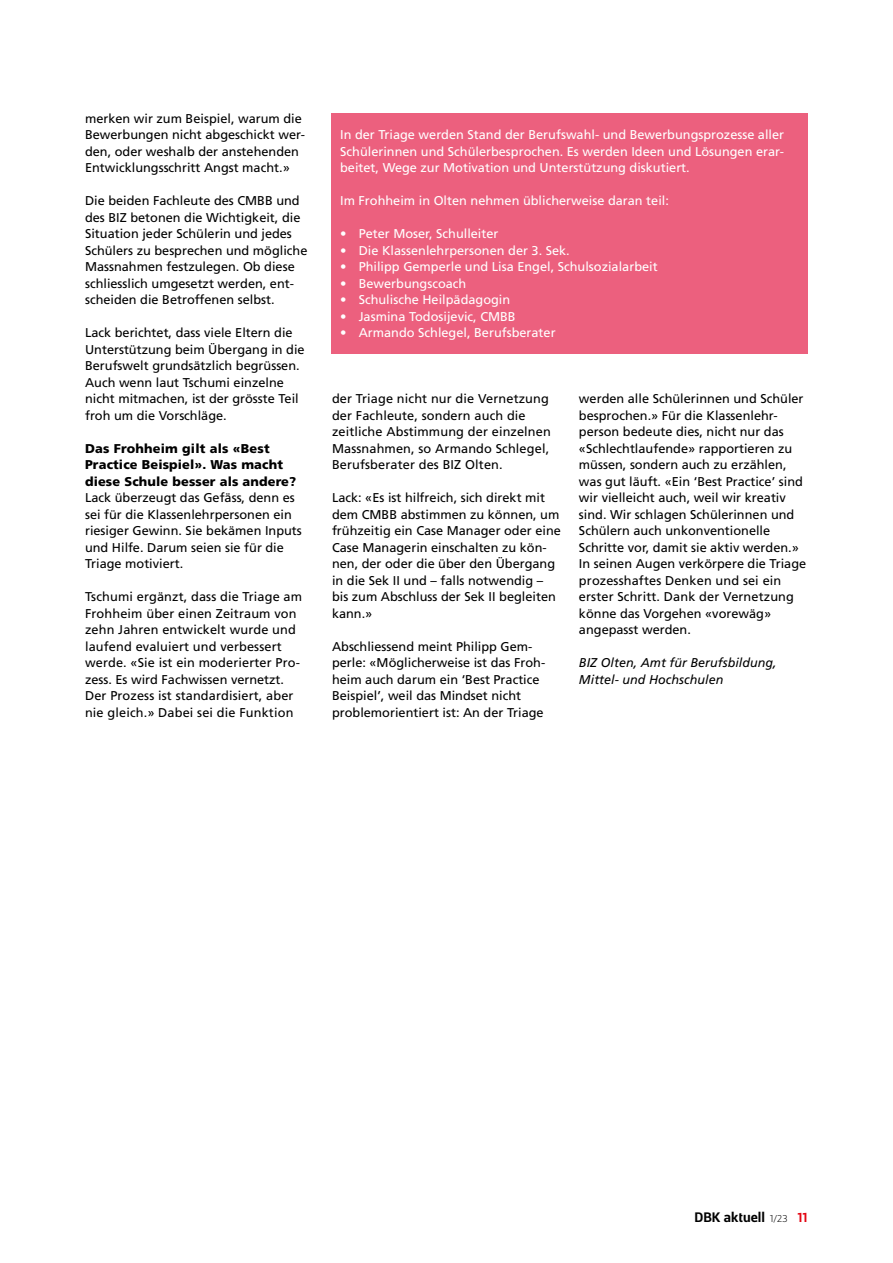
<style>
.page{position:relative;width:893px;height:1263px;background:#fff}
.page>*{position:absolute;margin:0;border:0;box-sizing:border-box;transform-origin:0 0}
.t1{font:700 13.5px "Centuma";color:#000}
.t2{font:12.75px/16.5px "Frutiger LT Pro";color:#000}
.t3{font:12.75px/16.5px "Frutiger LT Pro";color:#fff;text-align:justify}
.t4{font:900 12.75px/16.5px "Frutiger LT Pro";letter-spacing:.01em;color:#000}
.t5{font:italic 12.75px/16.5px "Frutiger LT Pro";letter-spacing:.005em;color:#000}
.s1{font-weight:300;font-size:9.75px}
.s2{font-size:12.75px;color:#e30613}
</style>
<div class="page">
<div style="left:332px;top:114px;width:476px;height:240px;background:#ec607e"></div>
<p class="t2" style="left:85px;top:110px;width:222px">merken wir zum Beispiel, warum die Bewerbungen nicht abgeschickt wer&shy;den, oder weshalb der anstehenden Entwicklungsschritt Angst macht.»</p>
<p class="t2" style="left:85px;top:193px;width:224px">Die beiden Fachleute des CMBB und des BIZ betonen die Wichtigkeit, die Situation jeder Schülerin und jedes Schülers zu besprechen und mögliche Massnahmen festzulegen. Ob diese schliesslich umgesetzt werden, ent&shy;scheiden die Betroffenen selbst.</p>
<p class="t2" style="left:85px;top:325px;width:221px">Lack berichtet, dass viele Eltern die Unterstützung beim Übergang in die Berufswelt grundsätzlich begrüssen.<br>Auch wenn laut Tschumi einzelne nicht mitmachen, ist der grösste Teil froh um die Vorschläge.</p>
<p class="t4" style="left:85px;top:440px;width:213px">Das Frohheim gilt als «Best<br>Practice Beispiel». Was macht diese Schule besser als andere?</p>
<p class="t2" style="left:85px;top:490px;width:218px">Lack überzeugt das Gefäss, denn es sei für die Klassenlehrpersonen ein riesiger Gewinn. Sie bekämen Inputs und Hilfe. Darum seien sie für die<br>Triage motiviert.</p>
<p class="t2" style="left:85px;top:589px;width:219px">Tschumi ergänzt, dass die Triage am Frohheim über einen Zeitraum von zehn Jahren entwickelt wurde und laufend evaluiert und verbessert werde. «Sie ist ein moderierter Pro&shy;zess. Es wird Fachwissen vernetzt.<br>Der Prozess ist standardisiert, aber nie gleich.» Dabei sei die Funktion</p>
<p class="t3" style="left:340px;top:127px;width:445px">In der Triage werden Stand der Berufswahl- und Bewerbungsprozesse aller Schülerinnen und Schülerbesprochen. Es werden Ideen und Lösungen erar&shy;beitet, Wege zur Motivation und Unterstützung diskutiert.</p>
<p class="t3" style="left:340px;top:193px;width:330px">Im Frohheim in Olten nehmen üblicherweise daran teil:</p>
<p class="t3" style="left:340px;top:226px;width:160px">• Peter Moser, Schulleiter</p>
<p class="t3" style="left:340px;top:242px;width:231px">• Die Klassenlehrpersonen der 3. Sek.</p>
<p class="t3" style="left:340px;top:259px;width:319px">• Philipp Gemperle und Lisa Engel, Schulsozialarbeit</p>
<p class="t3" style="left:340px;top:275px;width:128px">• Bewerbungscoach</p>
<p class="t3" style="left:340px;top:292px;width:172px">• Schulische Heilpädagogin</p>
<p class="t3" style="left:340px;top:308px;width:177px">• Jasmina Todosijevic, CMBB</p>
<p class="t3" style="left:340px;top:325px;width:217px">• Armando Schlegel, Berufsberater</p>
<p class="t2" style="left:332px;top:391px;width:220px">der Triage nicht nur die Vernetzung der Fachleute, sondern auch die zeitliche Abstimmung der einzelnen Massnahmen, so Armando Schlegel, Berufsberater des BIZ Olten.</p>
<p class="t2" style="left:332px;top:490px;width:230px">Lack: «Es ist hilfreich, sich direkt mit dem CMBB abstimmen zu können, um frühzeitig ein Case Manager oder eine<br>Case Managerin einschalten zu kön&shy;nen, der oder die über den Übergang in die Sek II und – falls notwendig – bis zum Abschluss der Sek II begleiten kann.»</p>
<p class="t2" style="left:332px;top:638px;width:215px">Abschliessend meint Philipp Gem&shy;perle: «Möglicherweise ist das Froh&shy;heim auch darum ein ‘Best Practice Beispiel’, weil das Mindset nicht problemorientiert ist: An der Triage</p>
<p class="t2" style="left:579px;top:391px;width:229px">werden alle Schülerinnen und Schüler besprochen.» Für die Klassenlehr&shy;person bedeute dies, nicht nur das «Schlechtlaufende» rapportieren zu müssen, sondern auch zu erzählen, was gut läuft. «Ein ‘Best Practice’ sind wir vielleicht auch, weil wir kreativ sind. Wir schlagen Schülerinnen und Schülern auch unkonventionelle Schritte vor, damit sie aktiv werden.» In seinen Augen verkörpere die Triage prozesshaftes Denken und sei ein erster Schritt. Dank der Vernetzung könne das Vorgehen «vorewäg» angepasst werden.</p>
<p class="t5" style="left:579px;top:655px;width:199px">BIZ Olten, Amt für Berufsbildung,<br>Mittel- und Hochschulen</p>
<p class="t1" style="left:694px;top:1208px;width:115px">DBK aktuell <span class="s1">1/23</span> <span class="s2">11</span></p>
</div>
